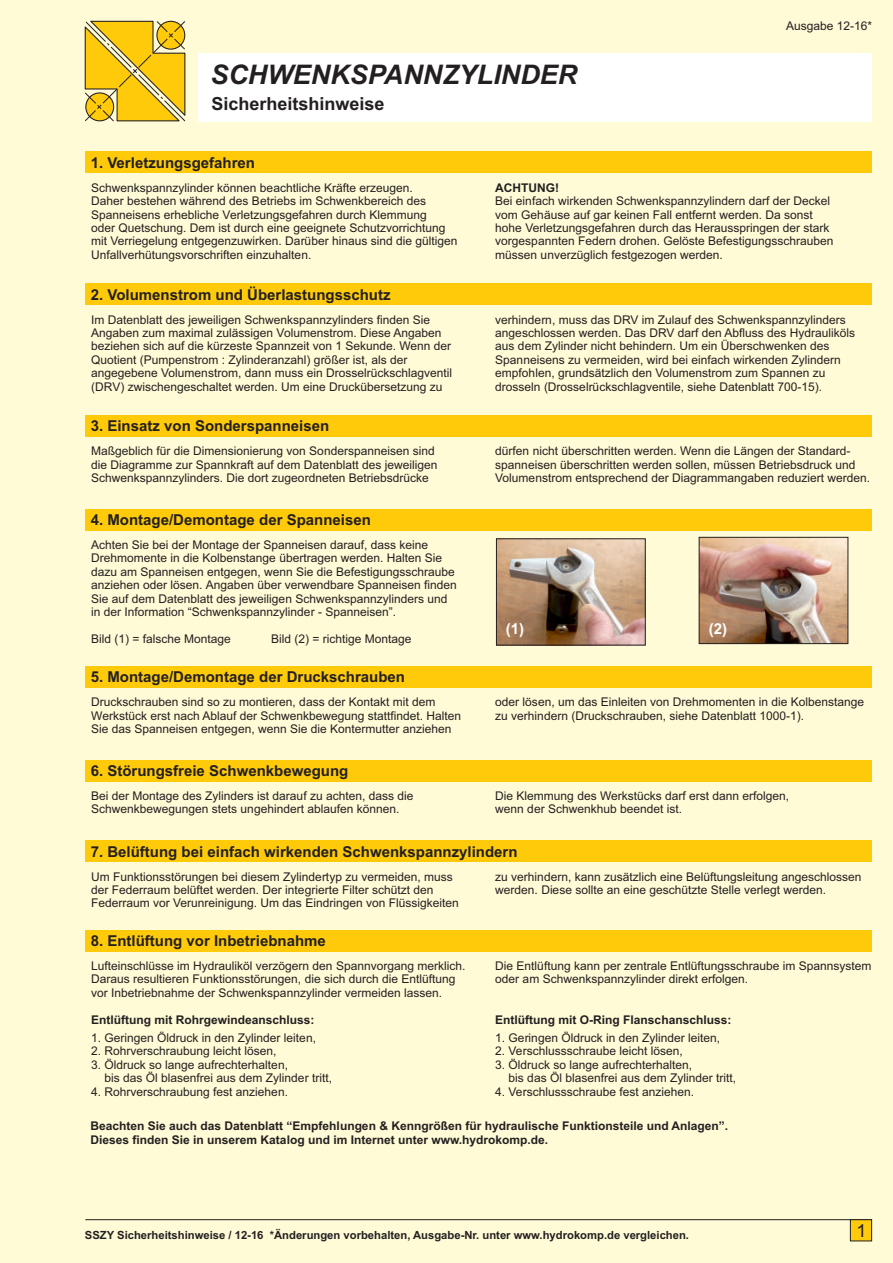
<style>
.page{position:relative;width:893px;height:1263px;background:#fffbd6}
.page>*{position:absolute;margin:0;border:0;box-sizing:border-box;transform-origin:0 0}
.t1{font:italic 700 27px "Arial";color:#231f20}
.t2{font:700 18px "Arial";color:#231f20}
.t3{font:18px "Arial";color:#231f20}
.t4{font:700 15px "Arial";color:#231f20}
.t5{font:700 15px "Arial";color:#fff}
.t6{font:12px/13.4px "Arial";color:#231f20}
.t7{font:700 12px/13.5px "Arial";color:#231f20}
.t8{font:700 11.25px "Arial";color:#231f20}
</style>
<div class="page">
<hr style="left:85px;top:1219px;width:787px;height:1px;background:#231f20">
<svg style="left:850px;top:1219px;width:22px;height:23px"></svg>
<div style="left:198px;top:53px;width:674px;height:68px;background:#fff"></div>
<svg style="left:84px;top:20px;width:102px;height:102px;background:#e5bf2f"></svg>
<div style="left:85px;top:152px;width:787px;height:21px;background:#feca0a"></div>
<div style="left:85px;top:284px;width:787px;height:21px;background:#feca0a"></div>
<div style="left:85px;top:415px;width:787px;height:22px;background:#feca0a"></div>
<div style="left:85px;top:509px;width:787px;height:21px;background:#feca0a"></div>
<div style="left:85px;top:666px;width:787px;height:22px;background:#feca0a"></div>
<div style="left:85px;top:760px;width:787px;height:21px;background:#feca0a"></div>
<img style="left:498px;top:540px;width:146px;height:103px">
<div style="left:496px;top:538px;width:150px;height:107px;border:1px solid #231f20"></div>
<img style="left:701px;top:539px;width:145px;height:103px">
<div style="left:699px;top:537px;width:149px;height:107px;border:1px solid #231f20"></div>
<div style="left:85px;top:841px;width:787px;height:21px;background:#feca0a"></div>
<div style="left:85px;top:930px;width:787px;height:21px;background:#feca0a"></div>
<h1 class="t1" style="left:210px;top:64px;width:368px">SCHWENKSPANNZYLINDER</h1>
<h2 class="t2" style="left:211px;top:97px;width:175px">Sicherheitshinweise</h2>
<p class="t4" style="left:91px;top:157px;width:166px">1. Verletzungsgefahren</p>
<p class="t6" style="left:786px;top:20px;width:88px">Ausgabe 12-16*</p>
<p class="t6" style="left:91px;top:182px;width:368px">Schwenkspannzylinder können beachtliche Kräfte erzeugen.<br>Daher bestehen während des Betriebs im Schwenkbereich des Spanneisens erhebliche Verletzungsgefahren durch Klemmung<br>oder Quetschung. Dem ist durch eine geeignete Schutzvorrichtung mit Verriegelung entgegenzuwirken. Darüber hinaus sind die gültigen Unfallverhütungsvorschriften einzuhalten.</p>
<p class="t4" style="left:91px;top:289px;width:301px">2. Volumenstrom und Überlastungsschutz</p>
<p class="t6" style="left:91px;top:314px;width:362px">Im Datenblatt des jeweiligen Schwenkspannzylinders finden Sie Angaben zum maximal zulässigen Volumenstrom. Diese Angaben beziehen sich auf die kürzeste Spannzeit von 1 Sekunde. Wenn der Quotient (Pumpenstrom : Zylinderanzahl) größer ist, als der angegebene Volumenstrom, dann muss ein Drosselrückschlagventil (DRV) zwischengeschaltet werden. Um eine Druckübersetzung zu</p>
<p class="t4" style="left:91px;top:420px;width:240px">3. Einsatz von Sonderspanneisen</p>
<p class="t6" style="left:91px;top:446px;width:348px">Maßgeblich für die Dimensionierung von Sonderspanneisen sind die Diagramme zur Spannkraft auf dem Datenblatt des jeweiligen<br>Schwenkspannzylinders. Die dort zugeordneten Betriebsdrücke</p>
<p class="t4" style="left:91px;top:514px;width:282px">4. Montage/Demontage der Spanneisen</p>
<p class="t6" style="left:91px;top:539px;width:367px">Achten Sie bei der Montage der Spanneisen darauf, dass keine Drehmomente in die Kolbenstange übertragen werden. Halten Sie dazu am Spanneisen entgegen, wenn Sie die Befestigungsschraube anziehen oder lösen. Angaben über verwendbare Spanneisen finden Sie auf dem Datenblatt des jeweiligen Schwenkspannzylinders und in der Information “Schwenkspannzylinder - Spanneisen”.</p>
<p class="t6" style="left:91px;top:633px;width:141px">Bild (1) = falsche Montage</p>
<p class="t6" style="left:271px;top:633px;width:142px">Bild (2) = richtige Montage</p>
<p class="t4" style="left:91px;top:671px;width:316px">5. Montage/Demontage der Druckschrauben</p>
<p class="t6" style="left:91px;top:696px;width:371px">Druckschrauben sind so zu montieren, dass der Kontakt mit dem<br>Werkstück erst nach Ablauf der Schwenkbewegung stattfindet. Halten<br>Sie das Spanneisen entgegen, wenn Sie die Kontermutter anziehen</p>
<p class="t4" style="left:91px;top:765px;width:259px">6. Störungsfreie Schwenkbewegung</p>
<p class="t6" style="left:91px;top:790px;width:324px">Bei der Montage des Zylinders ist darauf zu achten, dass die<br>Schwenkbewegungen stets ungehindert ablaufen können.</p>
<p class="t7" style="left:495px;top:182px;width:65px">ACHTUNG!</p>
<p class="t6" style="left:495px;top:195px;width:340px">Bei einfach wirkenden Schwenkspannzylindern darf der Deckel vom Gehäuse auf gar keinen Fall entfernt werden. Da sonst hohe Verletzungsgefahren durch das Herausspringen der stark vorgespannten Federn drohen. Gelöste Befestigungsschrauben müssen unverzüglich festgezogen werden.</p>
<p class="t6" style="left:495px;top:314px;width:361px">verhindern, muss das DRV im Zulauf des Schwenkspannzylinders angeschlossen werden. Das DRV darf den Abfluss des Hydrauliköls aus dem Zylinder nicht behindern. Um ein Überschwenken des Spanneisens zu vermeiden, wird bei einfach wirkenden Zylindern empfohlen, grundsätzlich den Volumenstrom zum Spannen zu drosseln (Drosselrückschlagventile, siehe Datenblatt 700-15).</p>
<p class="t6" style="left:495px;top:446px;width:376px">dürfen nicht überschritten werden. Wenn die Längen der Standard&shy;spanneisen überschritten werden sollen, müssen Betriebsdruck und<br>Volumenstrom entsprechend der Diagrammangaben reduziert werden.</p>
<p class="t5" style="left:506px;top:623px;width:20px">(1)</p>
<p class="t5" style="left:709px;top:623px;width:20px">(2)</p>
<p class="t6" style="left:495px;top:696px;width:370px">oder lösen, um das Einleiten von Drehmomenten in die Kolbenstange zu verhindern (Druckschrauben, siehe Datenblatt 1000-1).</p>
<p class="t6" style="left:495px;top:790px;width:295px">Die Klemmung des Werkstücks darf erst dann erfolgen, wenn der Schwenkhub beendet ist.</p>
<p class="t4" style="left:91px;top:846px;width:428px">7. Belüftung bei einfach wirkenden Schwenkspannzylindern</p>
<p class="t6" style="left:495px;top:871px;width:368px">zu verhindern, kann zusätzlich eine Belüftungsleitung angeschlossen werden. Diese sollte an eine geschützte Stelle verlegt werden.</p>
<p class="t6" style="left:91px;top:871px;width:369px">Um Funktionsstörungen bei diesem Zylindertyp zu vermeiden, muss der Federraum belüftet werden. Der integrierte Filter schützt den<br>Federraum vor Verunreinigung. Um das Eindringen von Flüssigkeiten</p>
<p class="t4" style="left:91px;top:935px;width:237px">8. Entlüftung vor Inbetriebnahme</p>
<p class="t6" style="left:91px;top:960px;width:376px">Lufteinschlüsse im Hydrauliköl verzögern den Spannvorgang merklich.<br>Daraus resultieren Funktionsstörungen, die sich durch die Entlüftung vor Inbetriebnahme der Schwenkspannzylinder vermeiden lassen.</p>
<p class="t7" style="left:91px;top:1014px;width:225px">Entlüftung mit Rohrgewindeanschluss:</p>
<p class="t6" style="left:91px;top:1032px;width:226px">1. Geringen Öldruck in den Zylinder leiten,</p>
<p class="t6" style="left:91px;top:1045px;width:187px">2. Rohrverschraubung leicht lösen,</p>
<p class="t6" style="left:105px;top:1059px;width:229px;text-indent:-13px">3. Öldruck so lange aufrechterhalten,<br>bis das Öl blasenfrei aus dem Zylinder tritt,</p>
<p class="t6" style="left:91px;top:1086px;width:198px">4. Rohrverschraubung fest anziehen.</p>
<p class="t7" style="left:91px;top:1120px;width:639px">Beachten Sie auch das Datenblatt “Empfehlungen &amp; Kenngrößen für hydraulische Funktionsteile und Anlagen”.<br>Dieses finden Sie in unserem Katalog und im Internet unter www.hydrokomp.de.</p>
<p class="t6" style="left:495px;top:960px;width:378px">Die Entlüftung kann per zentrale Entlüftungsschraube im Spannsystem oder am Schwenkspannzylinder direkt erfolgen.</p>
<p class="t7" style="left:495px;top:1014px;width:238px">Entlüftung mit O-Ring Flanschanschluss:</p>
<p class="t6" style="left:495px;top:1032px;width:226px">1. Geringen Öldruck in den Zylinder leiten,</p>
<p class="t6" style="left:495px;top:1045px;width:189px">2. Verschlussschraube leicht lösen,</p>
<p class="t6" style="left:509px;top:1059px;width:229px;text-indent:-13px">3. Öldruck so lange aufrechterhalten,<br>bis das Öl blasenfrei aus dem Zylinder tritt,</p>
<p class="t6" style="left:495px;top:1086px;width:200px">4. Verschlussschraube fest anziehen.</p>
<p class="t8" style="left:85px;top:1230px;width:606px">SSZY Sicherheitshinweise / 12-16 *Änderungen vorbehalten, Ausgabe-Nr. unter www.hydrokomp.de vergleichen.</p>
<h2 class="t3" style="left:856px;top:1224px;width:12px">1</h2>
</div>
